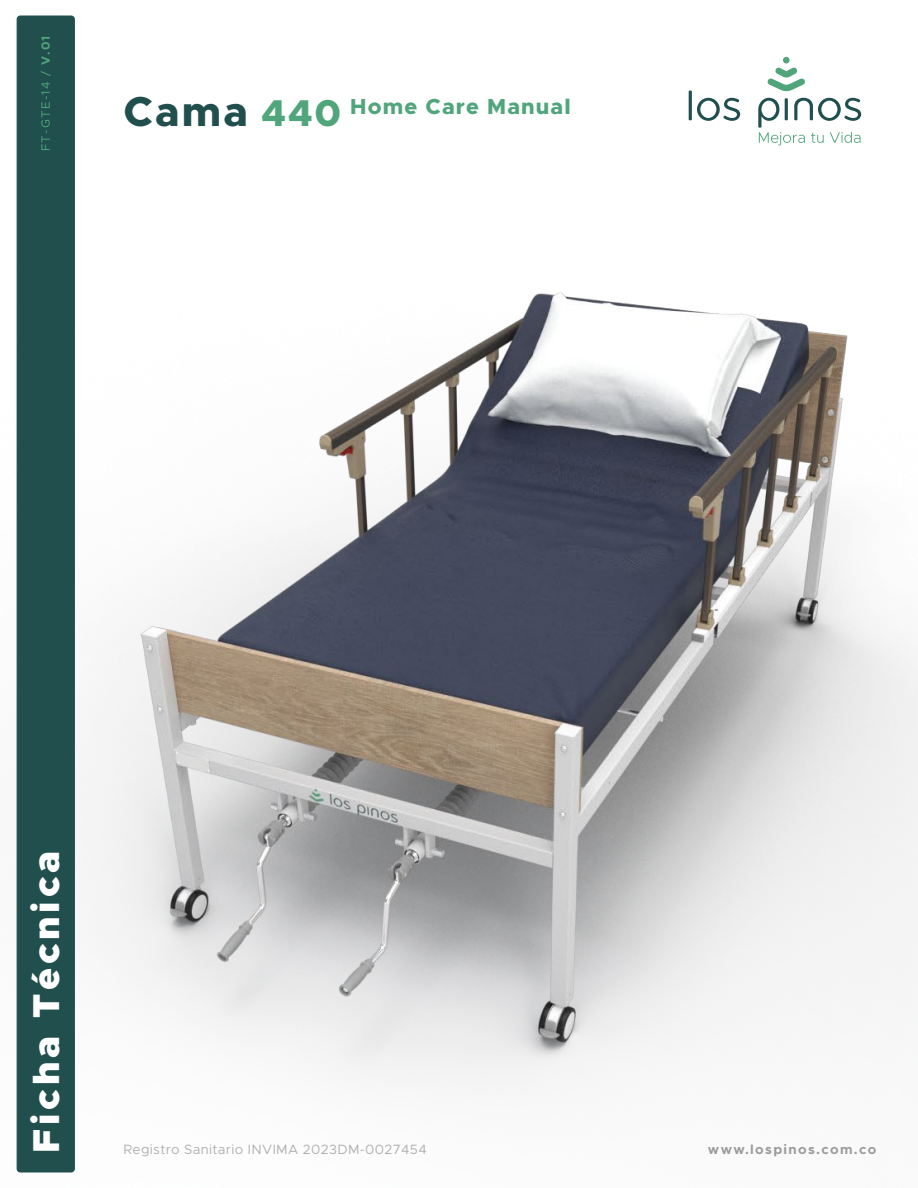
<style>
.page{position:relative;width:918px;height:1188px;background:#fff}
.page>*{position:absolute;margin:0;border:0;box-sizing:border-box;transform-origin:0 0}
.t1{font:900 37.5px "Metropolis";letter-spacing:.1em;color:#fff}
.t2{font:800 21.9px "Metropolis";letter-spacing:.05em;color:#50a57a}
.t3{font:13.5px "Metropolis";letter-spacing:.025em;color:#b0b0b0}
.t4{font:700 13.5px "Metropolis";letter-spacing:.1em;color:#9c9b9b}
.t5{font:12px "Metropolis";letter-spacing:.1em;color:#50a57a}
.s1{font-weight:700}
.s2{font-size:42px;color:#214f4e}
.s3{font-size:37.5px}
</style>
<div class="page">
<img style="left:16px;top:259px;width:902px;height:914px">
<div style="left:17px;top:16px;width:57px;height:1156px;background:#214f4e;border-radius:3px"></div>
<div style="left:17px;top:16px;width:58px;height:1156px;border:1px solid #214f4e;border-radius:3px"></div>
<hr style="left:689px;top:91px;width:3px;height:29px;background:#214f4e">
<svg style="left:697px;top:98px;width:43px;height:23px"></svg>
<svg style="left:758px;top:98px;width:103px;height:47px"></svg>
<div style="left:783px;top:57px;width:7px;height:6px;background:#50a57a;border-radius:50%"></div>
<svg style="left:768px;top:68px;width:37px;height:23px"></svg>
<p class="t5" style="left:38px;top:151px;width:117px;rotate:-90deg">FT-GTE-14 / <span class="s1">V.01</span></p>
<h2 class="t2" style="left:124px;top:92px;width:449px"><span class="s2">Cama</span> <span class="s3">440</span> Home Care Manual</h2>
<h1 class="t1" style="left:22px;top:1153px;width:303px;rotate:-90deg">Ficha Técnica</h1>
<p class="t3" style="left:124px;top:1141px;width:305px">Registro Sanitario INVIMA 2023DM-0027454</p>
<p class="t4" style="left:708px;top:1141px;width:170px">www.lospinos.com.co</p>
</div>
